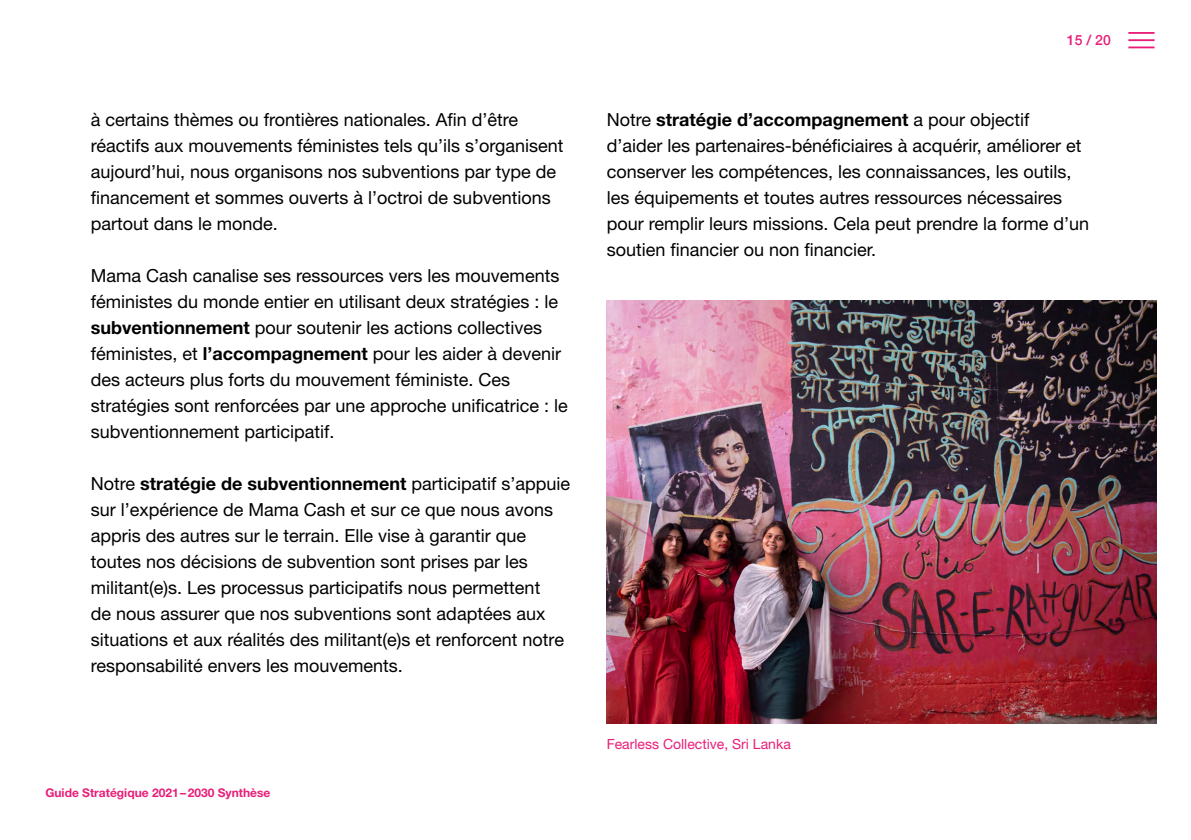
<style>
.page{position:relative;width:1191px;height:840px;background:#fff}
.page>*{position:absolute;margin:0;border:0;box-sizing:border-box;transform-origin:0 0}
.t1{font:18px/26px "Helvetica Neue LT Std";color:#000}
.t2{font:14px "Helvetica Neue LT Std";color:#e91e78}
.t3{font:500 14px "Helvetica Neue";color:#e91e78}
.t4{font:700 12px "Helvetica Neue LT Std";color:#e91e78}
.s1{font-weight:700}
</style>
<div class="page">
<hr style="left:1128px;top:32px;width:26px;height:2px;background:#e91e78">
<hr style="left:1128px;top:39px;width:26px;height:2px;background:#e91e78">
<hr style="left:1128px;top:46px;width:26px;height:2px;background:#e91e78">
<img style="left:607px;top:300px;width:550px;height:422px">
<p class="t1" style="left:91px;top:106px;width:474px">à certains thèmes ou frontières nationales. Afin d’être réactifs aux mouvements féministes tels qu’ils s’organisent aujourd’hui, nous organisons nos subventions par type de financement et sommes ouverts à l’octroi de subventions partout dans le monde.</p>
<p class="t1" style="left:91px;top:262px;width:479px">Mama Cash canalise ses ressources vers les mouvements féministes du monde entier en utilisant deux stratégies : le <span class="s1">subventionnement</span> pour soutenir les actions collectives féministes, et <span class="s1">l’accompagnement</span> pour les aider à devenir des acteurs plus forts du mouvement féministe. Ces stratégies sont renforcées par une approche unificatrice : le subventionnement participatif.</p>
<p class="t1" style="left:91px;top:470px;width:481px">Notre <span class="s1">stratégie de subventionnement</span> participatif s’appuie sur l’expérience de Mama Cash et sur ce que nous avons appris des autres sur le terrain. Elle vise à garantir que toutes nos décisions de subvention sont prises par les militant(e)s. Les processus participatifs nous permettent<br>de nous assurer que nos subventions sont adaptées aux situations et aux réalités des militant(e)s et renforcent notre responsabilité envers les mouvements.</p>
<p class="t4" style="left:45px;top:785px;width:227px">Guide Stratégique 2021–2030 Synthèse</p>
<p class="t3" style="left:1067px;top:29px;width:45px">15 / 20</p>
<p class="t1" style="left:607px;top:106px;width:484px">Notre <span class="s1">stratégie d’accompagnement</span> a pour objectif d’aider les partenaires-bénéficiaires à acquérir, améliorer et conserver les compétences, les connaissances, les outils, les équipements et toutes autres ressources nécessaires pour remplir leurs missions. Cela peut prendre la forme d’un soutien financier ou non financier.</p>
<p class="t2" style="left:607px;top:735px;width:186px">Fearless Collective, Sri Lanka</p>
</div>
